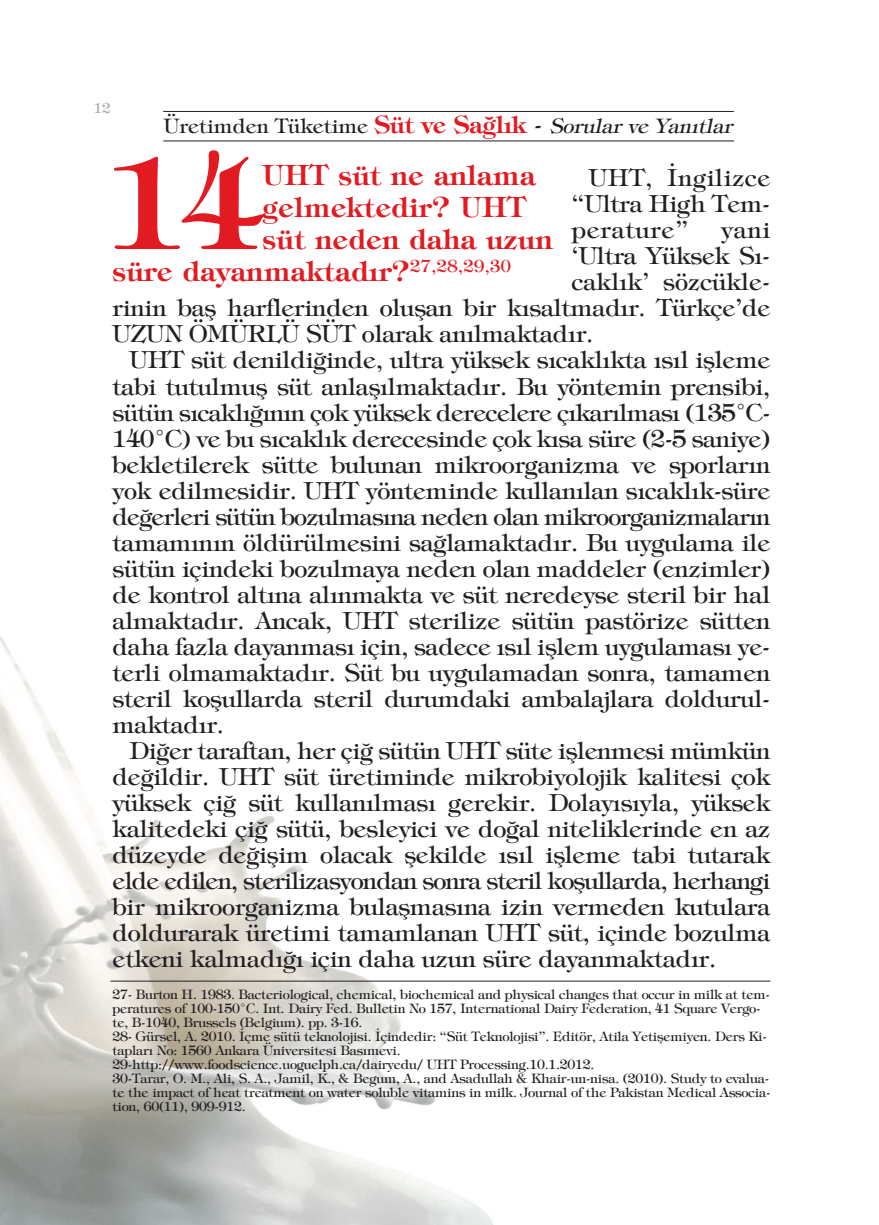
<style>
.page{position:relative;width:879px;height:1225px;background:#fff}
.page>*{position:absolute;margin:0;border:0;box-sizing:border-box;transform-origin:0 0}
.t1{font:700 125.8px "Tiffany";color:#e21a21}
.t2{font:700 28px "Tiffany";letter-spacing:.015em;color:#e21a21}
.t3{font:23.6px/26px "Tiffany";letter-spacing:-.01em;color:#231f20;text-align:justify}
.t4{font:23.6px "Tiffany";letter-spacing:-.035em;color:#231f20}
.t5{font:20px "Tiffany";color:#231f20}
.t6{font:14px "Tiffany";color:#a8a9ad}
.t7{font:13px/14px "Tiffany";letter-spacing:-.015em;color:#231f20}
.s1{font-weight:700;font-size:24px;color:#e21a21}
.s2{font-size:24px}
.s3{font-style:italic}
</style>
<div class="page">
<img style="left:0;top:635px;width:493px;height:590px">
<hr style="left:163px;top:140px;width:571px;height:1px;background:#231f20">
<hr style="left:163px;top:111px;width:571px;height:1px;background:#231f20">
<hr style="left:111px;top:980px;width:659px;height:1px;background:#231f20">
<p class="t6" style="left:94px;top:103px;width:18px">12</p>
<p class="t5" style="left:164px;top:118px;width:574px">Üretimden Tüketime <span class="s1">Süt ve Sağlık</span> <span class="s2">-</span> <span class="s3">Sorular ve Yanıtlar</span></p>
<h1 class="t1" style="left:107px;top:157px;width:156px">14</h1>
<p class="t2" style="left:263px;top:164px;width:274px">UHT süt ne anlama</p>
<p class="t2" style="left:263px;top:196px;width:265px">gelmektedir? UHT</p>
<p class="t2" style="left:263px;top:228px;width:291px">süt neden daha uzun</p>
<p class="t2" style="left:113px;top:260px;width:400px">süre dayanmaktadır?<sup>27,28,29,30</sup></p>
<p class="t3" style="left:572px;top:167px;width:200px;text-indent:17px">UHT, İngilizce “Ultra High Tem&shy;perature”</p>
<p class="t3" style="left:721px;top:219px;width:51px">yani</p>
<p class="t3" style="left:572px;top:245px;width:200px">‘Ultra Yüksek Sı-</p>
<p class="t3" style="left:572px;top:271px;width:200px">caklık’ sözcükle-</p>
<p class="t3" style="left:113px;top:297px;width:659px">rinin baş harflerinden oluşan bir kısaltmadır. Türkçe’de</p>
<p class="t3" style="left:113px;top:323px;width:482px">UZUN ÖMÜRLÜ SÜT olarak anılmaktadır.</p>
<p class="t3" style="left:130px;top:349px;width:642px">UHT süt denildiğinde, ultra yüksek sıcaklıkta ısıl işleme</p>
<p class="t3" style="left:113px;top:375px;width:659px">tabi tutulmuş süt anlaşılmaktadır. Bu yöntemin prensibi,</p>
<p class="t3" style="left:113px;top:401px;width:659px">sütün sıcaklığının çok yüksek derecelere çıkarılması (135°C-</p>
<p class="t3" style="left:113px;top:427px;width:659px">140°C) ve bu sıcaklık derecesinde çok kısa süre (2-5 saniye)</p>
<p class="t3" style="left:113px;top:453px;width:659px">bekletilerek sütte bulunan mikroorganizma ve sporların</p>
<p class="t3" style="left:113px;top:479px;width:659px">yok edilmesidir. UHT yönteminde kullanılan sıcaklık-süre</p>
<p class="t4" style="left:113px;top:507px;width:659px">değerleri sütün bozulmasına neden olan mikroorganizmaların</p>
<p class="t3" style="left:113px;top:531px;width:659px">tamamının öldürülmesini sağlamaktadır. Bu uygulama ile</p>
<p class="t3" style="left:113px;top:557px;width:659px">sütün içindeki bozulmaya neden olan maddeler (enzimler)</p>
<p class="t3" style="left:113px;top:583px;width:659px">de kontrol altına alınmakta ve süt neredeyse steril bir hal</p>
<p class="t3" style="left:113px;top:609px;width:659px">almaktadır. Ancak, UHT sterilize sütün pastörize sütten</p>
<p class="t3" style="left:113px;top:635px;width:659px">daha fazla dayanması için, sadece ısıl işlem uygulaması ye-</p>
<p class="t3" style="left:113px;top:661px;width:659px">terli olmamaktadır. Süt bu uygulamadan sonra, tamamen</p>
<p class="t3" style="left:113px;top:687px;width:659px">steril koşullarda steril durumdaki ambalajlara doldurul-</p>
<p class="t3" style="left:113px;top:713px;width:113px">maktadır.</p>
<p class="t3" style="left:130px;top:739px;width:642px">Diğer taraftan, her çiğ sütün UHT süte işlenmesi mümkün</p>
<p class="t3" style="left:113px;top:765px;width:659px">değildir. UHT süt üretiminde mikrobiyolojik kalitesi çok</p>
<p class="t3" style="left:113px;top:791px;width:659px">yüksek çiğ süt kullanılması gerekir. Dolayısıyla, yüksek</p>
<p class="t3" style="left:113px;top:817px;width:659px">kalitedeki çiğ sütü, besleyici ve doğal niteliklerinde en az</p>
<p class="t3" style="left:113px;top:843px;width:659px">düzeyde değişim olacak şekilde ısıl işleme tabi tutarak</p>
<p class="t4" style="left:113px;top:871px;width:659px">elde edilen, sterilizasyondan sonra steril koşullarda, herhangi</p>
<p class="t3" style="left:113px;top:895px;width:659px">bir mikroorganizma bulaşmasına izin vermeden kutulara</p>
<p class="t3" style="left:113px;top:921px;width:659px">doldurarak üretimi tamamlanan UHT süt, içinde bozulma</p>
<p class="t3" style="left:113px;top:947px;width:605px">etkeni kalmadığı için daha uzun süre dayanmaktadır.</p>
<p class="t7" style="left:113px;top:988px;width:659px">27- Burton H. 1983. Bacteriological, chemical, biochemical and physical changes that occur in milk at tem&shy;peratures of 100-150°C. Int. Dairy Fed. Bulletin No 157, International Dairy Federation, 41 Square Vergo&shy;te, B-1040, Brussels (Belgium). pp. 3-16.<br>28- Gürsel, A. 2010. İçme sütü teknolojisi. İçindedir: “Süt Teknolojisi”. Editör, Atila Yetişemiyen. Ders Ki&shy;tapları No: 1560 Ankara Üniversitesi Basımevi.<br>29-http://www.foodscience.uoguelph.ca/dairyedu/ UHT Processing.10.1.2012.<br>30-Tarar, O. M., Ali, S. A., Jamil, K., &amp; Begum, A., and Asadullah &amp; Khair-un-nisa. (2010). Study to evalua&shy;te the impact of heat treatment on water soluble vitamins in milk. Journal of the Pakistan Medical Associa&shy;tion, 60(11), 909-912.</p>
</div>
